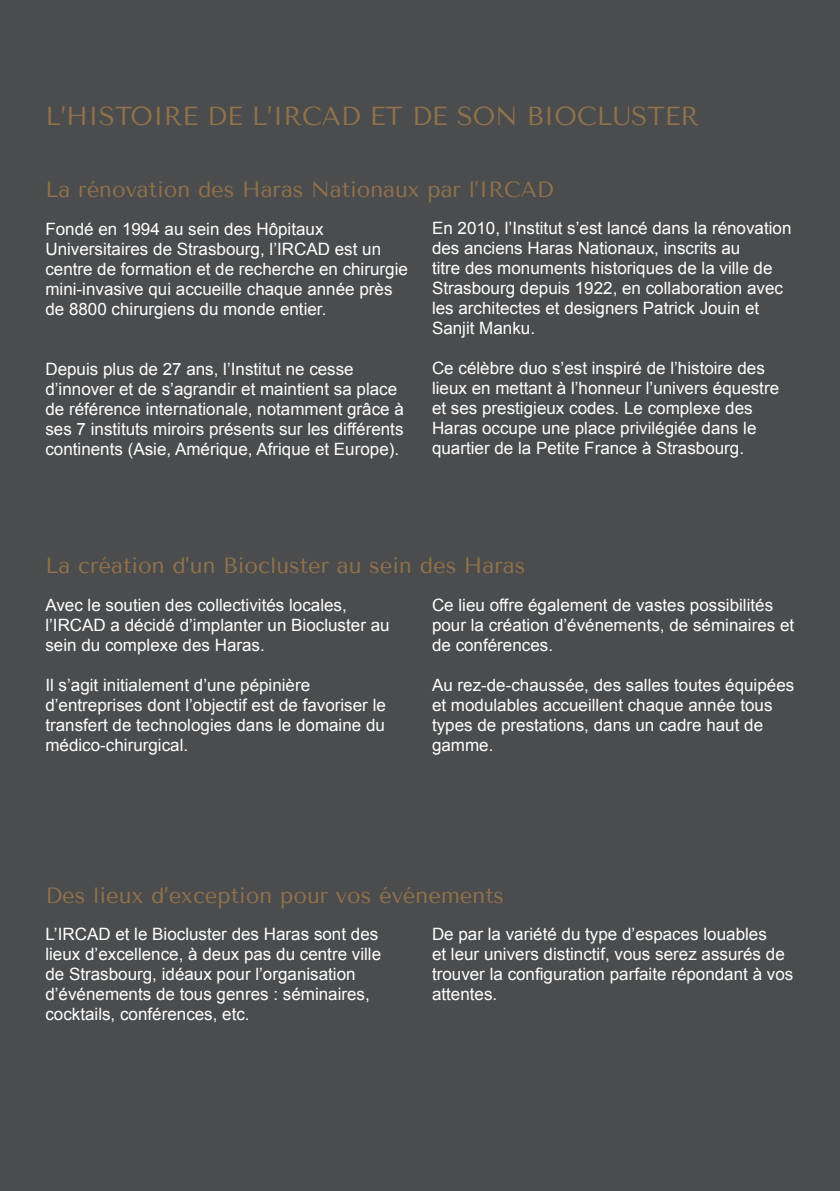
<style>
.page{position:relative;width:840px;height:1191px;background:#fff}
.page>*{position:absolute;margin:0;border:0;box-sizing:border-box;transform-origin:0 0}
.t1{font:26px "Tenor Sans";color:#90724b}
.t2{font:22px "Tenor Sans";color:#90724b}
.t3{font:17px/20px "Arial";color:#fff}
</style>
<div class="page">
<div style="left:0;top:0;width:839px;height:1191px;background:#4b4c4d"></div>
<h1 class="t1" style="left:45px;top:101px;width:655px">L’HISTOIRE DE L’IRCAD ET DE SON BIOCLUSTER</h1>
<p class="t2" style="left:45px;top:177px;width:509px">La rénovation des Haras Nationaux par l’IRCAD</p>
<p class="t3" style="left:45px;top:219px;width:364px">Fondé en 1994 au sein des Hôpitaux Universitaires de Strasbourg, l’IRCAD est un centre de formation et de recherche en chirurgie mini-invasive qui accueille chaque année près de 8800 chirurgiens du monde entier.</p>
<p class="t3" style="left:45px;top:359px;width:360px">Depuis plus de 27 ans, l’Institut ne cesse d’innover et de s’agrandir et maintient sa place de référence internationale, notamment grâce à ses 7 instituts miroirs présents sur les différents continents (Asie, Amérique, Afrique et Europe).</p>
<p class="t3" style="left:432px;top:219px;width:361px">En 2010, l’Institut s’est lancé dans la rénovation des anciens Haras Nationaux, inscrits au<br>titre des monuments historiques de la ville de Strasbourg depuis 1922, en collaboration avec les architectes et designers Patrick Jouin et Sanjit Manku.</p>
<p class="t3" style="left:432px;top:359px;width:348px">Ce célèbre duo s’est inspiré de l’histoire des lieux en mettant à l’honneur l’univers équestre et ses prestigieux codes. Le complexe des Haras occupe une place privilégiée dans le quartier de la Petite France à Strasbourg.</p>
<p class="t2" style="left:45px;top:553px;width:481px">La création d’un Biocluster au sein des Haras</p>
<p class="t3" style="left:45px;top:595px;width:345px">Avec le soutien des collectivités locales, l’IRCAD a décidé d’implanter un Biocluster au sein du complexe des Haras.</p>
<p class="t3" style="left:45px;top:675px;width:342px">Il s’agit initialement d’une pépinière d’entreprises dont l’objectif est de favoriser le transfert de technologies dans le domaine du médico-chirurgical.</p>
<p class="t3" style="left:432px;top:595px;width:363px">Ce lieu offre également de vastes possibilités pour la création d’événements, de séminaires et de conférences.</p>
<p class="t3" style="left:432px;top:675px;width:363px">Au rez-de-chaussée, des salles toutes équipées et modulables accueillent chaque année tous types de prestations, dans un cadre haut de gamme.</p>
<p class="t2" style="left:45px;top:882px;width:460px">Des lieux d’exception pour vos événements</p>
<p class="t3" style="left:45px;top:924px;width:337px">L’IRCAD et le Biocluster des Haras sont des lieux d’excellence, à deux pas du centre ville de Strasbourg, idéaux pour l’organisation d’événements de tous genres : séminaires, cocktails, conférences, etc.</p>
<p class="t3" style="left:432px;top:924px;width:362px">De par la variété du type d’espaces louables<br>et leur univers distinctif, vous serez assurés de trouver la configuration parfaite répondant à vos attentes.</p>
</div>
